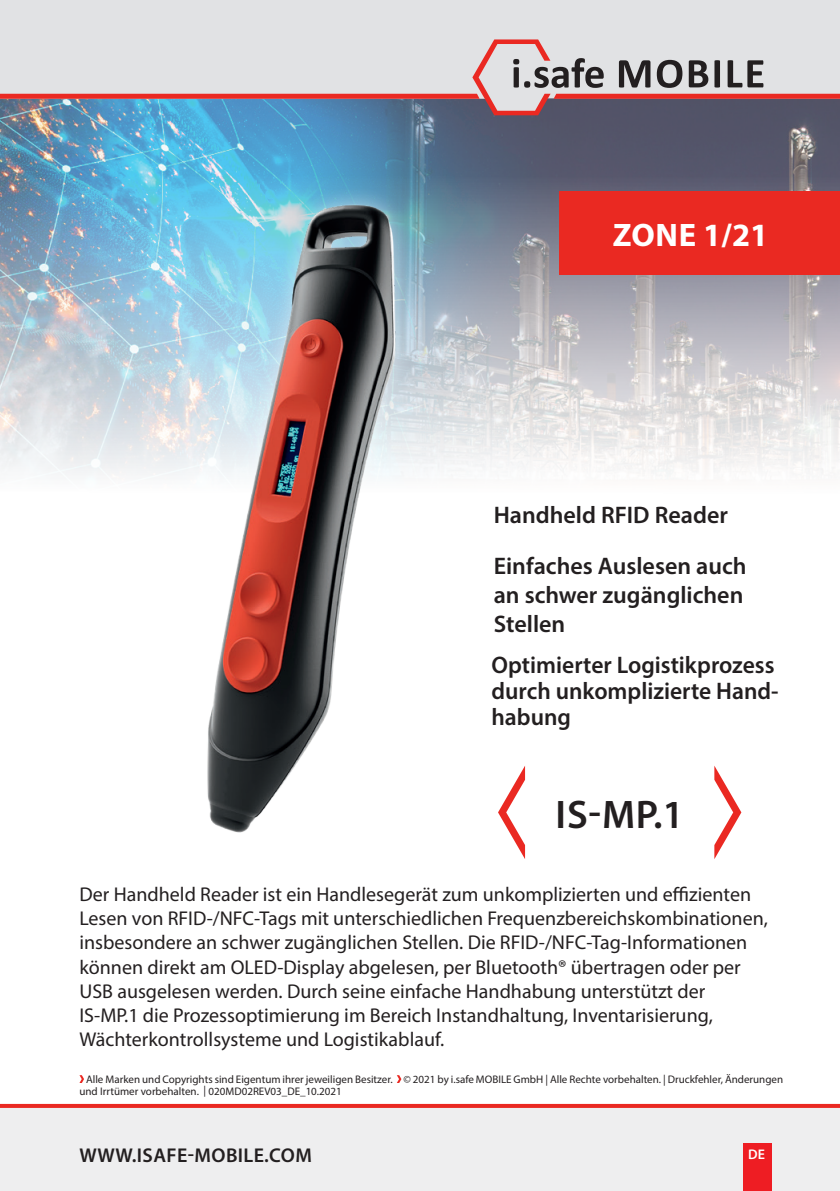
<style>
.page{position:relative;width:840px;height:1191px;background:#fff}
.page>*{position:absolute;margin:0;border:0;box-sizing:border-box;transform-origin:0 0}
.t1{font:600 40px "Myriad Pro";color:#231f20}
.t2{font:700 32.6px "Myriad Pro";letter-spacing:.01em;color:#fff}
.t3{font:600 24px/28.8px "Myriad Pro";color:#231f20}
.t4{font:20px/24px "Myriad Pro";color:#231f20}
.t5{font:600 20px "Myriad Pro";letter-spacing:.02em;color:#231f20}
.t6{font:600 14px "Myriad Pro";color:#fff}
.t7{font:11px/12px "Myriad Pro";color:#231f20}
</style>
<div class="page">
<img style="left:0;top:115px;width:839px;height:359px">
<div style="left:0;top:0;width:839px;height:39px;background:#e1e2e4"></div>
<svg style="left:0;top:39px;width:839px;height:76px"></svg>
<div style="left:0;top:1106px;width:839px;height:85px;background:#eeeeef"></div>
<svg style="left:0;top:1104px;width:839px;height:4px;fill:#ea2922"></svg>
<div style="left:743px;top:1143px;width:28px;height:48px;background:#ee1d23"></div>
<div style="left:559px;top:191px;width:280px;height:84px;background:#ea2922"></div>
<svg style="left:498px;top:767px;width:26px;height:90px"></svg>
<svg style="left:714px;top:766px;width:27px;height:93px"></svg>
<img style="left:8px;top:77px;width:446px;height:756px">
<svg style="left:79px;top:1075px;width:5px;height:8px"></svg>
<svg style="left:397px;top:1075px;width:4px;height:8px"></svg>
<h2 class="t2" style="left:612px;top:214px;width:157px">ZONE 1/21</h2>
<p class="t3" style="left:493px;top:500px;width:235px">Handheld RFID Reader</p>
<p class="t3" style="left:493px;top:551px;width:254px">Einfaches Auslesen auch an schwer zugänglichen<br>Stellen</p>
<p class="t3" style="left:491px;top:651px;width:288px;line-height:26px">Optimierter Logistikprozess durch unkomplizierte Hand&shy;habung</p>
<h1 class="t1" style="left:555px;top:789px;width:130px">IS-MP.1</h1>
<p class="t4" style="left:79px;top:882px;width:689px">Der Handheld Reader ist ein Handlesegerät zum unkomplizierten und effizienten Lesen von RFID-/NFC-Tags mit unterschiedlichen Frequenzbereichskombinationen, insbesondere an schwer zugänglichen Stellen. Die RFID-/NFC-Tag-Informationen können direkt am OLED-Display abgelesen, per Bluetooth® übertragen oder per USB ausgelesen werden. Durch seine einfache Handhabung unterstützt der IS-MP.1 die Prozessoptimierung im Bereich Instandhaltung, Inventarisierung, Wächterkontrollsysteme und Logistikablauf.</p>
<p class="t7" style="left:79px;top:1072px;width:704px;text-indent:7px">Alle Marken und Copyrights sind Eigentum ihrer jeweiligen Besitzer. © 2021 by i.safe MOBILE GmbH | Alle Rechte vorbehalten. | Druckfehler, Änderungen und Irrtümer vorbehalten. | 020MD02REV03_DE_10.2021</p>
<p class="t5" style="left:80px;top:1142px;width:233px">WWW.ISAFE-MOBILE.COM</p>
<p class="t6" style="left:747px;top:1145px;width:18px">DE</p>
</div>
